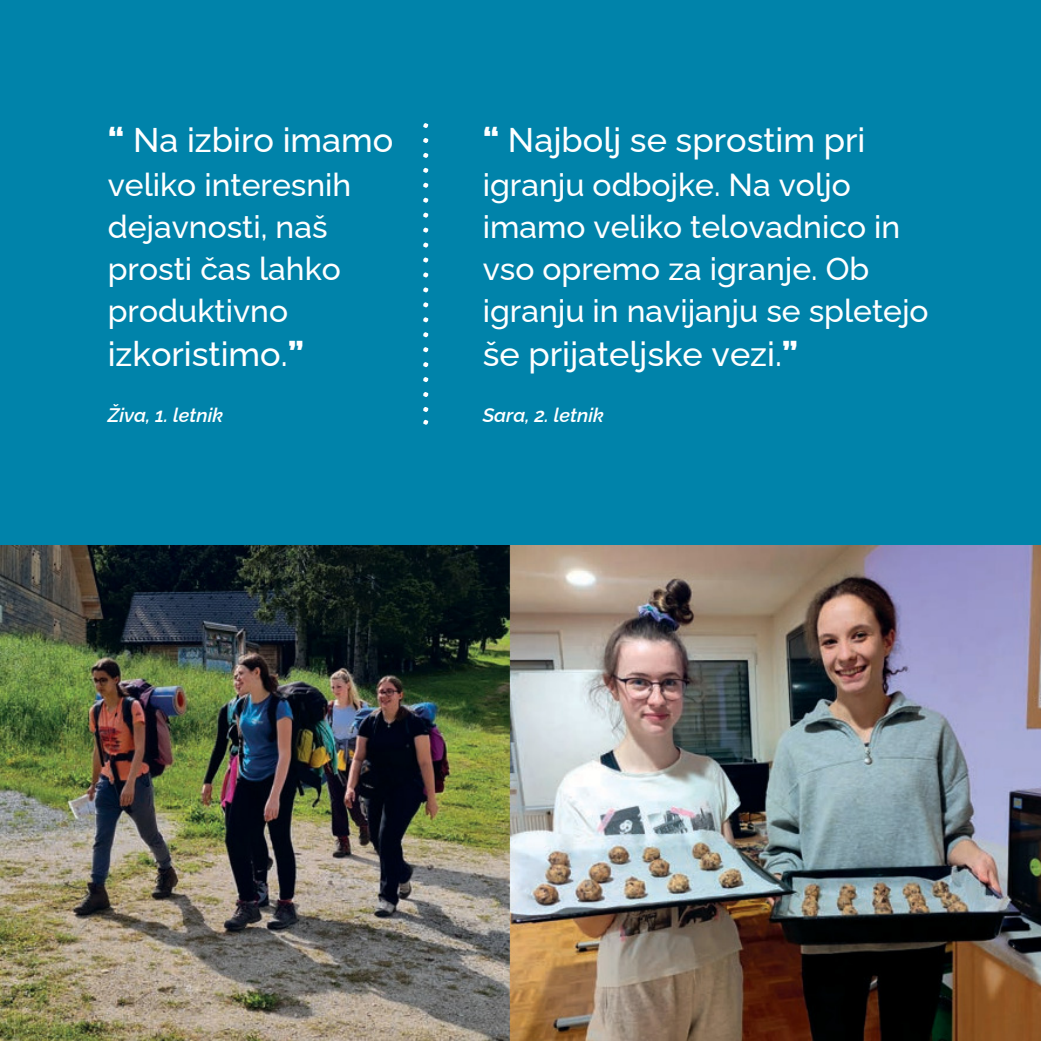
<style>
.page{position:relative;width:1041px;height:1041px;background:#0083aa}
.page>*{position:absolute;margin:0;border:0;box-sizing:border-box;transform-origin:0 0}
.t1{font:500 34.3px "Raleway";color:#fff}
.t2{font:500 31.85px/42px "Raleway";color:#fff}
.t3{font:italic 600 19.6px "Raleway";color:#fff}
.s1{font-weight:800}
</style>
<div class="page">
<img style="left:0;top:545px;width:1041px;height:496px">
<svg style="left:423px;top:123px;width:5px;height:302px"></svg>
<p class="t1" style="left:108px;top:113px;width:287px"><span class="s1">“</span> Na izbiro imamo</p>
<p class="t2" style="left:108px;top:160px;width:245px">veliko interesnih dejavnosti, naš prosti čas lahko produktivno</p>
<p class="t1" style="left:108px;top:327px;width:198px">izkoristimo.<span class="s1">”</span></p>
<p class="t1" style="left:483px;top:113px;width:384px"><span class="s1">“</span> Najbolj se sprostim pri</p>
<p class="t2" style="left:483px;top:160px;width:447px">igranju odbojke. Na voljo imamo veliko telovadnico in vso opremo za igranje. Ob igranju in navijanju se spletejo</p>
<p class="t1" style="left:483px;top:327px;width:317px">še prijateljske vezi.<span class="s1">”</span></p>
<p class="t3" style="left:108px;top:400px;width:117px">Živa, 1. letnik</p>
<p class="t3" style="left:483px;top:399px;width:123px">Sara, 2. letnik</p>
</div>
